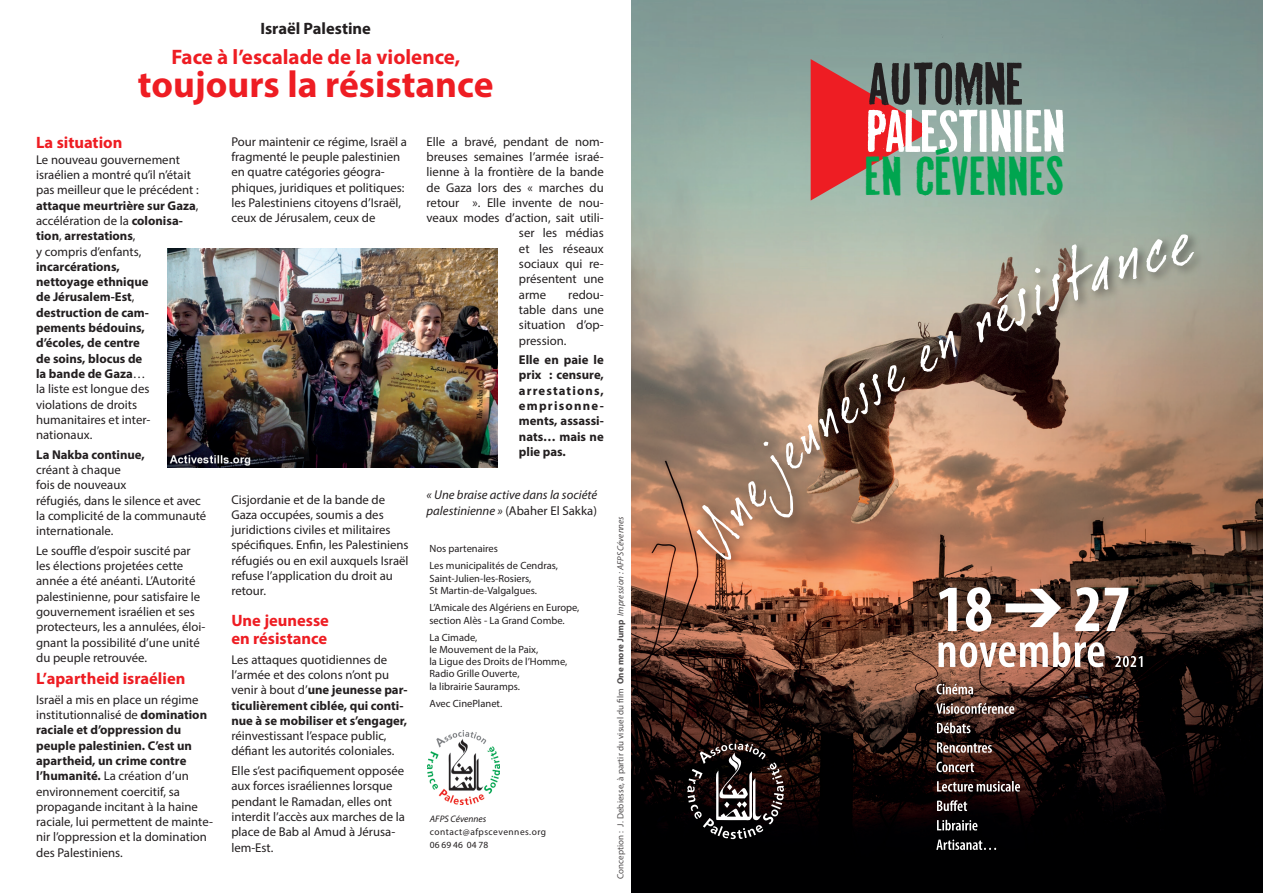
<style>
.page{position:relative;width:1263px;height:893px;background:#fff}
.page>*{position:absolute;margin:0;border:0;box-sizing:border-box;transform-origin:0 0}
.t1{font:43.8px "Mal de Ojo";letter-spacing:.02em;color:#00a54f}
.Dos_titre{font:700 37.5px "Myriad Pro";color:#ee1d23}
.Dos_titre-2{font:700 21px "Myriad Pro";color:#ee1d23}
.Dos_titre-3{font:700 16.5px/18px "Myriad Pro";color:#ee1d23}
.Dos_titre-4{font:700 16.5px "Myriad Pro";color:#231f20}
.Dos_t{font:12.75px/15.3px "Myriad Pro";color:#231f20}
.Dos_t-2{font:700 12.75px/15.3px "Myriad Pro";color:#231f20;text-align:justify}
.Dos_t-3{font:italic 12.75px/15.3px "Myriad Pro";color:#231f20}
.Dos_t-4{font:10.5px/12.6px "Myriad Pro";color:#231f20}
.t1-2{font:9.45px "Myriad Pro";letter-spacing:.05em;color:#231f20}
.t1-3{font:italic 9.45px "Myriad Pro";color:#231f20}
.t2{font:9px "Myriad Pro";letter-spacing:.01em;color:#231f20}
.s1{font-weight:700}
.s2{font-style:normal}
.s3{font-style:italic}
</style>
<div class="page">
<img style="left:631px;top:0;width:632px;height:893px">
<svg style="left:936px;top:839px;width:60px;height:11px"></svg>
<svg style="left:937px;top:820px;width:40px;height:10px"></svg>
<svg style="left:937px;top:800px;width:30px;height:11px"></svg>
<svg style="left:937px;top:781px;width:83px;height:11px"></svg>
<svg style="left:936px;top:762px;width:38px;height:10px"></svg>
<svg style="left:937px;top:742px;width:55px;height:11px"></svg>
<svg style="left:937px;top:723px;width:33px;height:10px"></svg>
<svg style="left:936px;top:703px;width:78px;height:11px"></svg>
<svg style="left:936px;top:684px;width:37px;height:10px"></svg>
<svg style="left:938px;top:587px;width:204px;height:80px"></svg>
<svg style="left:687px;top:743px;width:97px;height:96px;background:#393232"></svg>
<svg style="left:811px;top:34px;width:252px;height:167px;background:#a48d89"></svg>
<div style="left:694px;top:231px;width:511px;height:341px;background:#231f20;opacity:.52"></div>
<img style="left:696px;top:234px;width:498px;height:326px">
<svg style="left:994px;top:293px;width:15px;height:14px"></svg>
<img style="left:428px;top:731px;width:72px;height:73px">
<img style="left:168px;top:248px;width:329px;height:220px">
<p class="Dos_titre-4" style="left:260px;top:17px;width:112px">Israël Palestine</p>
<p class="Dos_titre-2" style="left:171px;top:44px;width:290px">Face à l’escalade de la violence,</p>
<p class="Dos_titre" style="left:138px;top:60px;width:357px">toujours la résistance</p>
<p class="Dos_titre-3" style="left:36px;top:133px;width:88px">La situation</p>
<p class="Dos_t" style="left:36px;top:152px;width:164px">Le nouveau gouvernement israélien a montré qu’il n’était pas meilleur que le précédent : <span class="s1">attaque meurtrière sur Gaza</span>, accélération de la <span class="s1">colonisa&shy;tion</span>, <span class="s1">arrestations</span>,<br>y compris d’enfants, <span class="s1">incarcérations,<br>nettoyage ethnique<br>de Jérusalem-Est</span>, <span class="s1">destruction de cam&shy;pements bédouins,<br>d’écoles, de centre<br>de soins, blocus de<br>la bande de Gaza</span>…<br>la liste est longue des violations de droits humanitaires et inter&shy;nationaux.</p>
<p class="Dos_t" style="left:36px;top:447px;width:172px"><span class="s1">La Nakba continue,<br></span>créant à chaque<br>fois de nouveaux<br>réfugiés, dans le silence et avec la complicité de la communauté internationale.</p>
<p class="Dos_t" style="left:36px;top:543px;width:171px">Le souffle d’espoir suscité par les élections projetées cette année a été anéanti. L’Autorité palestinienne, pour satisfaire le gouvernement israélien et ses protecteurs, les a annulées, éloi&shy;gnant la possibilité d’une unité du peuple retrouvée.</p>
<p class="Dos_titre-3" style="left:36px;top:669px;width:151px">L’apartheid israélien</p>
<p class="Dos_t" style="left:36px;top:692px;width:178px">Israël a mis en place un régime institutionnalisé de <span class="s1">domination raciale et d’oppression du peuple palestinien. C’est un apartheid, un crime contre l’humanité.</span> La création d’un environnement coercitif, sa propagande incitant à la haine raciale, lui permettent de mainte&shy;nir l’oppression et la domination des Palestiniens.</p>
<p class="Dos_t" style="left:231px;top:134px;width:177px">Pour maintenir ce régime, Israël a fragmenté le peuple palestinien en quatre catégories géogra&shy;phiques, juridiques et politiques: les Palestiniens citoyens d’Israël, ceux de Jérusalem, ceux de</p>
<p class="Dos_t" style="left:231px;top:491px;width:179px">Cisjordanie et de la bande de<br>Gaza occupées, soumis a des juridictions civiles et militaires spécifiques. Enfin, les Palestiniens réfugiés ou en exil auxquels Israël refuse l’application du droit au retour.</p>
<p class="Dos_titre-3" style="left:231px;top:611px;width:99px">Une jeunesse en résistance</p>
<p class="Dos_t" style="left:231px;top:651px;width:178px">Les attaques quotidiennes de l’armée et des colons n’ont pu venir à bout d’<span class="s1">une jeunesse par&shy;ticulièrement ciblée, qui conti&shy;nue à se mobiliser et s’engager, </span>réinvestissant l’espace public, défiant les autorités coloniales.</p>
<p class="Dos_t" style="left:231px;top:763px;width:175px">Elle s’est pacifiquement opposée aux forces israéliennes lorsque pendant le Ramadan, elles ont interdit l’accès aux marches de la place de Bab al Amud à Jérusa&shy;lem-Est.</p>
<p class="Dos_t" style="left:427px;top:134px;width:179px">Elle a bravé, pendant de nom-</p>
<p class="Dos_t" style="left:427px;top:149px;width:179px">breuses semaines l’armée israé-</p>
<p class="Dos_t" style="left:427px;top:164px;width:179px">lienne à la frontière de la bande</p>
<p class="Dos_t" style="left:427px;top:179px;width:179px">de Gaza lors des « marches du</p>
<p class="Dos_t" style="left:427px;top:195px;width:179px">retour ». Elle invente de nou-</p>
<p class="Dos_t" style="left:427px;top:210px;width:179px">veaux modes d’action, sait utili-</p>
<p class="Dos_t" style="left:519px;top:225px;width:86px">ser les médias</p>
<p class="Dos_t" style="left:519px;top:241px;width:86px">et les réseaux</p>
<p class="Dos_t" style="left:519px;top:256px;width:86px">sociaux qui re-</p>
<p class="Dos_t" style="left:519px;top:271px;width:86px">présentent une</p>
<p class="Dos_t" style="left:519px;top:287px;width:29px">arme</p>
<p class="Dos_t" style="left:519px;top:287px;width:86px;text-align:justify;text-indent:49px">redou&shy;table dans une situation d’op&shy;pression.</p>
<p class="Dos_t-2" style="left:519px;top:352px;width:86px">Elle en paie le prix : censure, arrestations, emprisonne&shy;ments, assassi&shy;nats… mais ne plie pas.</p>
<p class="Dos_t-3" style="left:427px;top:487px;width:172px">« Une braise active dans la société palestinienne » <span class="s2">(Abaher El Sakka)</span></p>
<p class="Dos_t-4" style="left:429px;top:542px;width:70px">Nos partenaires</p>
<p class="Dos_t-4" style="left:429px;top:559px;width:130px">Les municipalités de Cendras,<br>Saint-Julien-les-Rosiers,<br>St Martin-de-Valgalgues.</p>
<p class="Dos_t-4" style="left:429px;top:601px;width:151px">L’Amicale des Algériens en Europe, section Alès - La Grand Combe.</p>
<p class="Dos_t-4" style="left:429px;top:630px;width:49px">La Cimade,</p>
<p class="Dos_t-4" style="left:429px;top:643px;width:110px">le Mouvement de la Paix,</p>
<p class="Dos_t-4" style="left:429px;top:655px;width:139px">la Ligue des Droits de l’Homme,</p>
<p class="Dos_t-4" style="left:429px;top:667px;width:92px">Radio Grille Ouverte,</p>
<p class="Dos_t-4" style="left:429px;top:680px;width:92px">la librairie Sauramps.</p>
<p class="Dos_t-4" style="left:429px;top:697px;width:74px">Avec CinePlanet.</p>
<p class="t1-3" style="left:430px;top:813px;width:58px">AFPS Cévennes</p>
<p class="t1-2" style="left:430px;top:826px;width:118px">contact@afpscevennes.org</p>
<p class="t1-2" style="left:430px;top:839px;width:60px">06 69 46 04 78</p>
<p class="t2" style="left:615px;top:879px;width:364px;rotate:-90deg">Conception : J. Debiesse, à partir du visuel du film <span class="s1">One more Jump</span> <span class="s3">Impression : AFPS Cévennes</span></p>
<p class="t1" style="left:866px;top:154px;width:200px">EN CÉVENNES</p>
</div>
